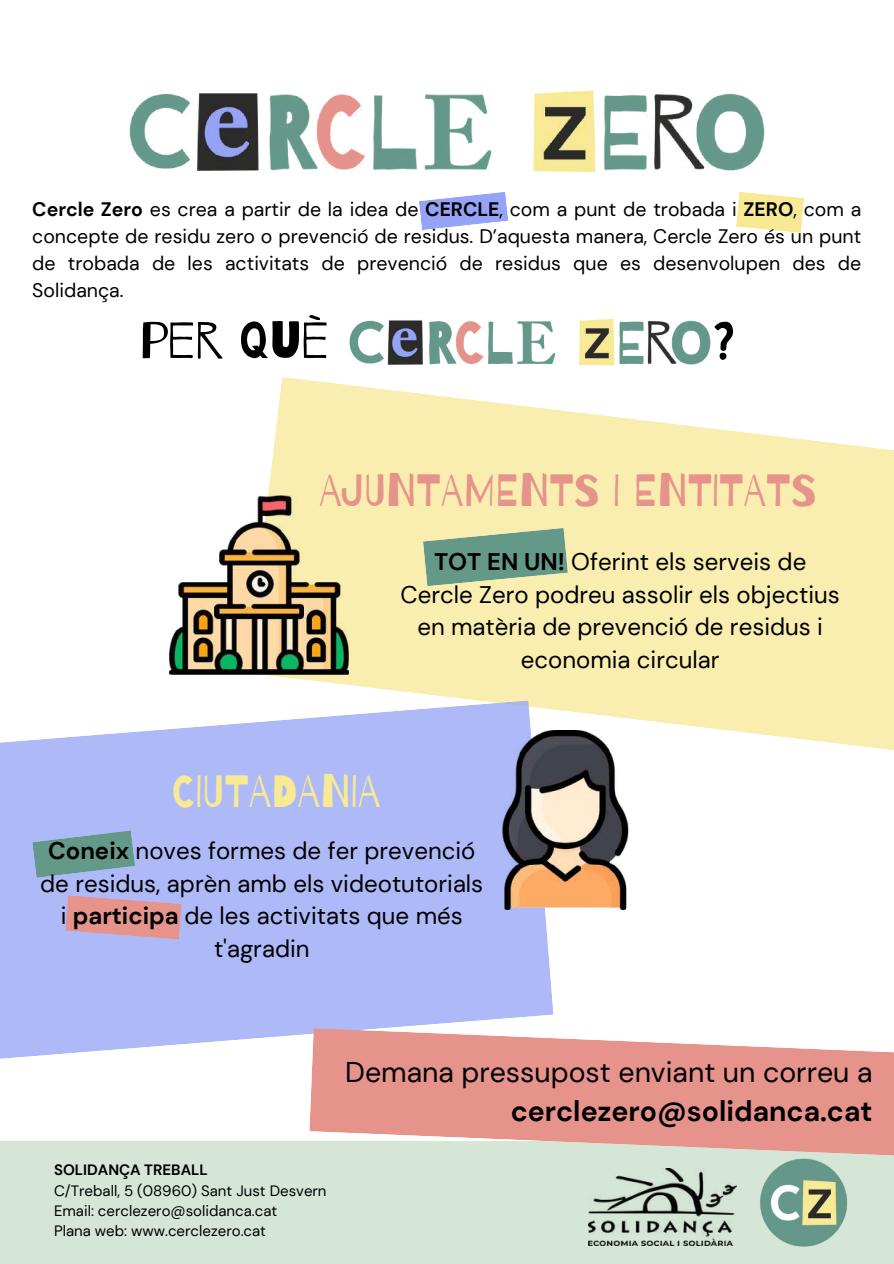
<style>
.page{position:relative;width:894px;height:1264px;background:#fff}
.page>*{position:absolute;margin:0;border:0;box-sizing:border-box;transform-origin:0 0}
.t1{font:51.6px "Barrio";color:#000}
.t2{font:45px "Barrio";color:#e6938b}
.t3{font:45px "Barrio";color:#f8e995}
.t4{font:28.5px "DM Sans";color:#000}
.t5{font:700 28.5px "DM Sans";color:#000}
.t6{font:24px/32.7px "DM Sans";color:#000;text-align:center}
.t7{font:19.5px/27px "DM Sans";color:#000;text-align:justify}
.t8{font:15px/20.2px "DM Sans";color:#000}
.t9{font:700 15px "DM Sans";color:#000}
.s1{font-weight:700}
</style>
<div class="page">
<img style="left:129px;top:90px;width:636px;height:83px">
<div style="left:0;top:1141px;width:893px;height:122px;background:#d5e6d7"></div>
<svg style="left:246px;top:377px;width:647px;height:373px;fill:#f9eeaf"></svg>
<img style="left:169px;top:495px;width:179px;height:179px">
<svg style="left:0;top:700px;width:553px;height:359px;background:#b6c0f8"></svg>
<svg style="left:309px;top:1028px;width:584px;height:127px;fill:#e6938b"></svg>
<img style="left:476px;top:730px;width:178px;height:179px">
<svg style="left:736px;top:192px;width:68px;height:41px"></svg>
<svg style="left:419px;top:192px;width:89px;height:38px"></svg>
<svg style="left:423px;top:528px;width:144px;height:58px;background:#88ad92"></svg>
<svg style="left:65px;top:895px;width:116px;height:44px;background:#d99ba2"></svg>
<svg style="left:32px;top:830px;width:103px;height:47px;background:#78a1a7"></svg>
<img style="left:349px;top:318px;width:362px;height:47px">
<img style="left:760px;top:1158px;width:87px;height:88px">
<img style="left:588px;top:1168px;width:148px;height:77px">
<p class="t7" style="left:32px;top:196px;width:830px"><span class="s1">Cercle Zero</span> es crea a partir de la idea de <span class="s1">CERCLE</span>, com a punt de trobada i <span class="s1">ZERO</span>, com a concepte de residu zero o prevenció de residus. D’aquesta manera, Cercle Zero és un punt de trobada de les activitats de prevenció de residus que es desenvolupen des de Solidança.</p>
<h1 class="t1" style="left:139px;top:313px;width:192px">PER QUÈ</h1>
<h1 class="t1" style="left:713px;top:314px;width:22px">?</h1>
<h2 class="t2" style="left:319px;top:466px;width:499px">AJUNTAMENTS I ENTITATS</h2>
<p class="t6" style="left:400px;top:545px;width:440px"><span class="s1">TOT EN UN!</span> Oferint els serveis de<br>Cercle Zero podreu assolir els objectius en matèria de prevenció de residus i economia circular</p>
<h2 class="t3" style="left:172px;top:767px;width:210px">CIUTADANIA</h2>
<p class="t6" style="left:40px;top:834px;width:444px"><span class="s1">Coneix</span> noves formes de fer prevenció de residus, aprèn amb els videotutorials i <span class="s1">participa</span> de les activitats que més t'agradin</p>
<p class="t9" style="left:54px;top:1160px;width:155px">SOLIDANÇA TREBALL</p>
<p class="t8" style="left:54px;top:1180px;width:274px">C/Treball, 5 (08960) Sant Just Desvern<br>Email: cerclezero@solidanca.cat<br>Plana web: www.cerclezero.cat</p>
<h3 class="t4" style="left:345px;top:1053px;width:528px">Demana pressupost enviant un correu a</h3>
<h3 class="t5" style="left:510px;top:1092px;width:363px">cerclezero@solidanca.cat</h3>
</div>
